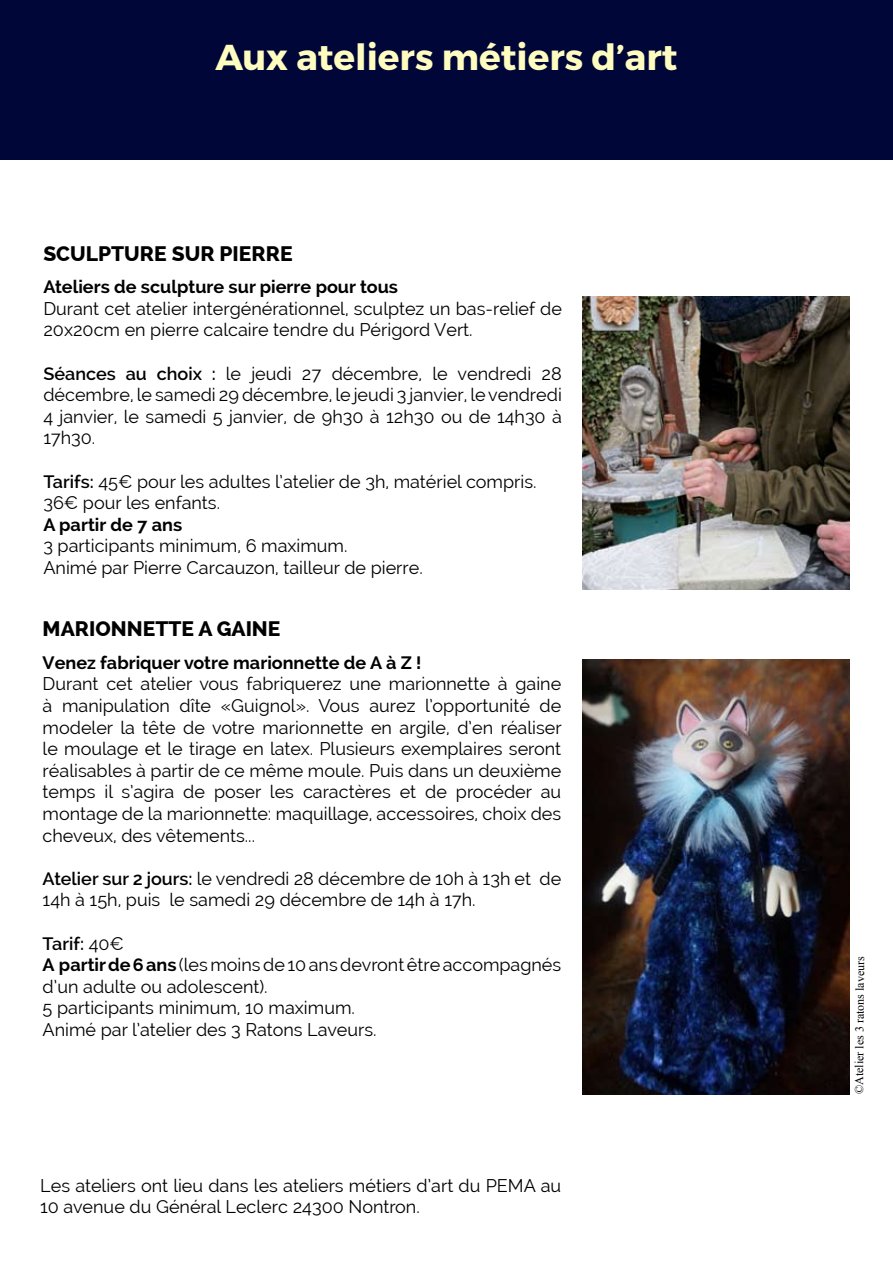
<style>
.page{position:relative;width:893px;height:1263px;background:#fff}
.page>*{position:absolute;margin:0;border:0;box-sizing:border-box;transform-origin:0 0}
.t1{font:700 36px "Montserrat";color:#fefcbf}
.t2{font:800 21px "Raleway";color:#000}
.t3{font:18px/21.6px "Raleway";color:#000}
.t4{font:700 18px "Raleway";color:#000}
.t5{font:12px "Times New Roman";letter-spacing:-.01em;color:#000}
.s1{font-weight:600}
.s2{font-weight:700}
</style>
<div class="page">
<div style="left:0;top:0;width:893px;height:159px;background:#000637"></div>
<img style="left:583px;top:296px;width:267px;height:293px">
<img style="left:582px;top:659px;width:267px;height:435px">
<h1 class="t1" style="left:215px;top:35px;width:464px">Aux ateliers métiers d’art</h1>
<p class="t2" style="left:43px;top:242px;width:251px">SCULPTURE SUR PIERRE</p>
<p class="t4" style="left:43px;top:277px;width:356px">Ateliers de sculpture sur pierre pour tous</p>
<p class="t3" style="left:43px;top:298px;width:520px">Durant cet atelier intergénérationnel, sculptez un bas-relief de<br>20x20cm en pierre calcaire tendre du Périgord Vert.</p>
<p class="t3" style="left:43px;top:362px;width:520px;text-align:justify"><span class="s1">Séances au choix :</span> le jeudi 27 décembre, le vendredi 28 décembre, le samedi 29 décembre, le jeudi 3 janvier, le vendredi 4 janvier, le samedi 5 janvier, de 9h30 à 12h30 ou de 14h30 à 17h30.</p>
<p class="t3" style="left:43px;top:470px;width:495px"><span class="s1">Tarifs:</span> 45€ pour les adultes l’atelier de 3h, matériel compris.<br>36€ pour les enfants.</p>
<p class="t4" style="left:43px;top:514px;width:140px">A partir de 7 ans</p>
<p class="t3" style="left:43px;top:535px;width:381px">3 participants minimum, 6 maximum.<br>Animé par Pierre Carcauzon, tailleur de pierre.</p>
<p class="t2" style="left:43px;top:617px;width:239px">MARIONNETTE A GAINE</p>
<p class="t4" style="left:43px;top:652px;width:380px">Venez fabriquer votre marionnette de A à Z !</p>
<p class="t3" style="left:43px;top:673px;width:520px;text-align:justify">Durant cet atelier vous fabriquerez une marionnette à gaine à manipulation dîte «Guignol». Vous aurez l’opportunité de modeler la tête de votre marionnette en argile, d’en réaliser le moulage et le tirage en latex. Plusieurs exemplaires seront réalisables à partir de ce même moule. Puis dans un deuxième temps il s’agira de poser les caractères et de procéder au montage de la marionnette: maquillage, accessoires, choix des cheveux, des vêtements...</p>
<p class="t3" style="left:43px;top:867px;width:520px"><span class="s1">Atelier sur 2 jours:</span> le vendredi 28 décembre de 10h à 13h et de<br>14h à 15h, puis le samedi 29 décembre de 14h à 17h.</p>
<p class="t3" style="left:43px;top:932px;width:520px"><span class="s1">Tarif:</span> 40€<br><span class="s2">A partir de 6 ans</span> (les moins de 10 ans devront être accompagnés d’un adulte ou adolescent).<br>5 participants minimum, 10 maximum.<br>Animé par l’atelier des 3 Ratons Laveurs.</p>
<p class="t3" style="left:40px;top:1174px;width:523px">Les ateliers ont lieu dans les ateliers métiers d’art du PEMA au<br>10 avenue du Général Leclerc 24300 Nontron.</p>
<p class="t5" style="left:851px;top:1094px;width:139px;rotate:-90deg">©Atelier les 3 ratons laveurs</p>
</div>
